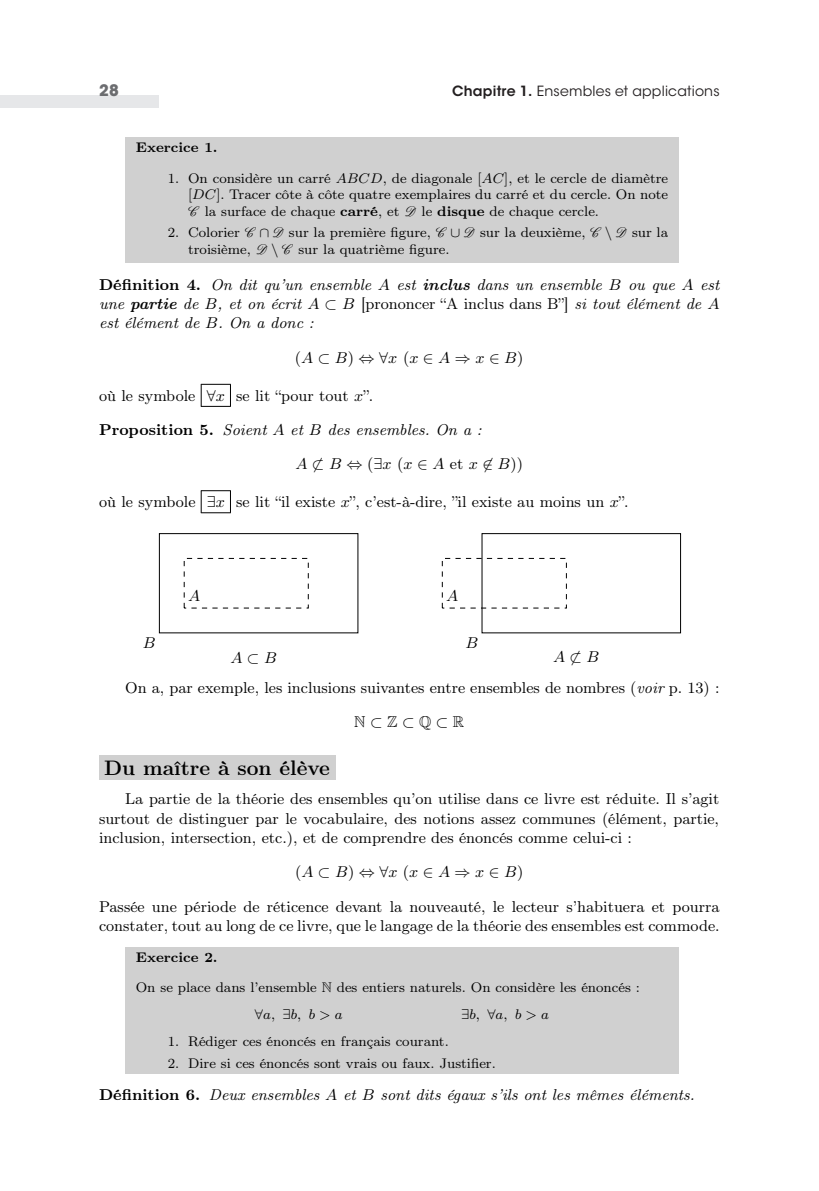
<style>
.page{position:relative;width:819px;height:1191px;background:#fff}
.page>*{position:absolute;margin:0;border:0;box-sizing:border-box;transform-origin:0 0}
.t1{font:21px "SFBX1200";color:#000}
.t2{font:15.75px/19.2px "SFRM0900";color:#000;text-align:justify}
.t3{font:15.75px/19.2px "SFTI0900";color:#000;text-align:justify}
.t4{font:15.75px "CMMI9";color:#000}
.t5{font:15.75px "MSBM10";color:#000}
.t6{font:700 15.75px "ITC Avant Garde Std";color:#6c6d70}
.t7{font:14px/16.6px "SFRM0800";color:#000;text-align:justify}
.t8{font:14px "ITC Avant Garde Std";letter-spacing:.015em;color:#231f20}
.t9{font:14px "SFBX0800";color:#000}
.t10{font:14px "CMMI8";color:#000}
.s1{font-weight:600}
.s2{font-family:"CMMI8"}
.s3{font-family:"CMR8"}
.s4{font-family:"rsfs 10"}
.s5{font-family:"SFBX0800"}
.s6{font-family:"CMSY8"}
.s7{font-family:"SFBX0900"}
.s8{font-family:"CMMI9"}
.s9{font-family:"SFBI0900"}
.s10{font-family:"CMSY9"}
.s11{font-family:"SFRM0900"}
.s12{font-family:"CMR9"}
.s13{font-family:"SFTI0900"}
.s14{font-family:"MSBM10"}
</style>
<div class="page">
<div style="left:125px;top:137px;width:553px;height:126px;background:#d0d0d0"></div>
<hr style="left:201px;top:384px;width:30px;height:1px;background:#000">
<svg style="left:201px;top:384px;width:1px;height:22px"></svg>
<svg style="left:230px;top:384px;width:1px;height:22px"></svg>
<hr style="left:201px;top:406px;width:30px;height:1px;background:#000">
<hr style="left:201px;top:490px;width:30px;height:1px;background:#000">
<svg style="left:201px;top:491px;width:1px;height:21px"></svg>
<svg style="left:230px;top:491px;width:1px;height:21px"></svg>
<hr style="left:201px;top:512px;width:30px;height:1px;background:#000">
<div style="left:159px;top:533px;width:199px;height:100px;border:1px solid #000"></div>
<div style="left:481px;top:533px;width:200px;height:100px;border:1px solid #000"></div>
<div style="left:99px;top:755px;width:236px;height:25px;background:#d0d0d0"></div>
<div style="left:125px;top:947px;width:553px;height:126px;background:#d0d0d0"></div>
<div style="left:0;top:96px;width:159px;height:12px;background:#e6e7e9"></div>
<p class="t6" style="left:99px;top:80px;width:21px">28</p>
<p class="t8" style="left:452px;top:82px;width:269px"><span class="s1">Chapitre 1.</span> Ensembles et applications</p>
<p class="t9" style="left:136px;top:139px;width:83px">Exercice 1.</p>
<p class="t7" style="left:188px;top:170px;width:481px;text-indent:-20px">1. On considère un carré <span class="s2">ABCD</span>, de diagonale <span class="s3">[</span><span class="s2">AC</span><span class="s3">]</span>, et le cercle de diamètre <span class="s3">[</span><span class="s2">DC</span><span class="s3">]</span>. Tracer côte à côte quatre exemplaires du carré et du cercle. On note <span class="s4">C</span> la surface de chaque <span class="s5">carré</span>, et <span class="s4">D</span> le <span class="s5">disque</span> de chaque cercle.</p>
<p class="t7" style="left:188px;top:225px;width:481px;text-indent:-20px">2. Colorier <span class="s4">C</span> <span class="s6">\</span> <span class="s4">D</span> sur la première figure, <span class="s4">C</span> <span class="s6">[</span> <span class="s4">D</span> sur la deuxième, <span class="s4">C</span> <span class="s6">\</span> <span class="s4">D</span> sur la troisième, <span class="s4">D</span> <span class="s6">\</span> <span class="s4">C</span> sur la quatrième figure.</p>
<p class="t3" style="left:99px;top:275px;width:622px"><span class="s7">Définition 4.</span> On dit qu’un ensemble <span class="s8">A</span> est <span class="s9">inclus</span> dans un ensemble <span class="s8">B</span> ou que <span class="s8">A</span> est une <span class="s9">partie</span> de <span class="s8">B</span>, et on écrit <span class="s8">A</span> <span class="s10">⇢</span> <span class="s8">B</span> <span class="s11">[prononcer “A inclus dans B”]</span> si tout élément de <span class="s8">A </span>est élément de <span class="s8">B</span>. On a donc :</p>
<p class="t4" style="left:295px;top:351px;width:230px"><span class="s12">(</span>A<span class="s10">⇢</span>B<span class="s12">)</span><span class="s10">,8</span>x<span class="s12">(</span>x<span class="s10">2</span>A<span class="s10">)</span>x<span class="s10">2</span>B<span class="s12">)</span></p>
<p class="t2" style="left:99px;top:386px;width:276px">où le symbole <span class="s10">8</span><span class="s8">x</span> se lit “pour tout <span class="s8">x</span>”.</p>
<p class="t3" style="left:99px;top:420px;width:384px"><span class="s7">Proposition 5.</span> Soient <span class="s8">A</span> et <span class="s8">B</span> des ensembles. On a :</p>
<p class="t4" style="left:295px;top:457px;width:229px">A<span class="s10">6⇢</span>B<span class="s10">,</span><span class="s12">(</span><span class="s10">9</span>x<span class="s12">(</span>x<span class="s10">2</span>A<span class="s11">et</span>x<span class="s10">62</span>B<span class="s12">))</span></p>
<p class="t2" style="left:99px;top:493px;width:531px">où le symbole <span class="s10">9</span><span class="s8">x</span> se lit “il existe <span class="s8">x</span>”, c’est-à-dire, ”il existe au moins un <span class="s8">x</span>”.</p>
<p class="t4" style="left:143px;top:636px;width:14px">B</p>
<p class="t4" style="left:188px;top:589px;width:14px">A</p>
<p class="t4" style="left:446px;top:589px;width:14px">A</p>
<p class="t4" style="left:465px;top:636px;width:14px">B</p>
<p class="t4" style="left:553px;top:650px;width:47px">A<span class="s10">6⇢</span>B</p>
<p class="t2" style="left:125px;top:678px;width:595px">On a, par exemple, les inclusions suivantes entre ensembles de nombres (<span class="s13">voir</span> p. 13) :</p>
<p class="t5" style="left:354px;top:713px;width:111px">N<span class="s10">⇢</span>Z<span class="s10">⇢</span>Q<span class="s10">⇢</span>R</p>
<h1 class="t1" style="left:104px;top:755px;width:227px">Du maître à son élève</h1>
<p class="t2" style="left:99px;top:790px;width:622px;text-indent:26px">La partie de la théorie des ensembles qu’on utilise dans ce livre est réduite. Il s’agit surtout de distinguer par le vocabulaire, des notions assez communes (élément, partie, inclusion, intersection, etc.), et de comprendre des énoncés comme celui-ci :</p>
<p class="t4" style="left:295px;top:865px;width:230px"><span class="s12">(</span>A<span class="s10">⇢</span>B<span class="s12">)</span><span class="s10">,8</span>x<span class="s12">(</span>x<span class="s10">2</span>A<span class="s10">)</span>x<span class="s10">2</span>B<span class="s12">)</span></p>
<p class="t2" style="left:99px;top:897px;width:622px">Passée une période de réticence devant la nouveauté, le lecteur s’habituera et pourra constater, tout au long de ce livre, que le langage de la théorie des ensembles est commode.</p>
<p class="t9" style="left:136px;top:948px;width:83px">Exercice 2.</p>
<p class="t7" style="left:136px;top:979px;width:505px">On se place dans l’ensemble <span class="s14">N</span> des entiers naturels. On considère les énoncés :</p>
<p class="t10" style="left:255px;top:1009px;width:89px"><span class="s6">8</span>a, <span class="s6">9</span>b, b &gt; a</p>
<p class="t10" style="left:461px;top:1009px;width:89px"><span class="s6">9</span>b, <span class="s6">8</span>a, b &gt; a</p>
<p class="t7" style="left:168px;top:1033px;width:282px">1. Rédiger ces énoncés en français courant.</p>
<p class="t7" style="left:168px;top:1055px;width:329px">2. Dire si ces énoncés sont vrais ou faux. Justifier.</p>
<p class="t3" style="left:99px;top:1085px;width:597px"><span class="s7">Définition 6.</span> Deux ensembles <span class="s8">A</span> et <span class="s8">B</span> sont dits égaux s’ils ont les mêmes éléments.</p>
<p class="t4" style="left:230px;top:651px;width:47px">A<span class="s10">⇢</span>B</p>
</div>
